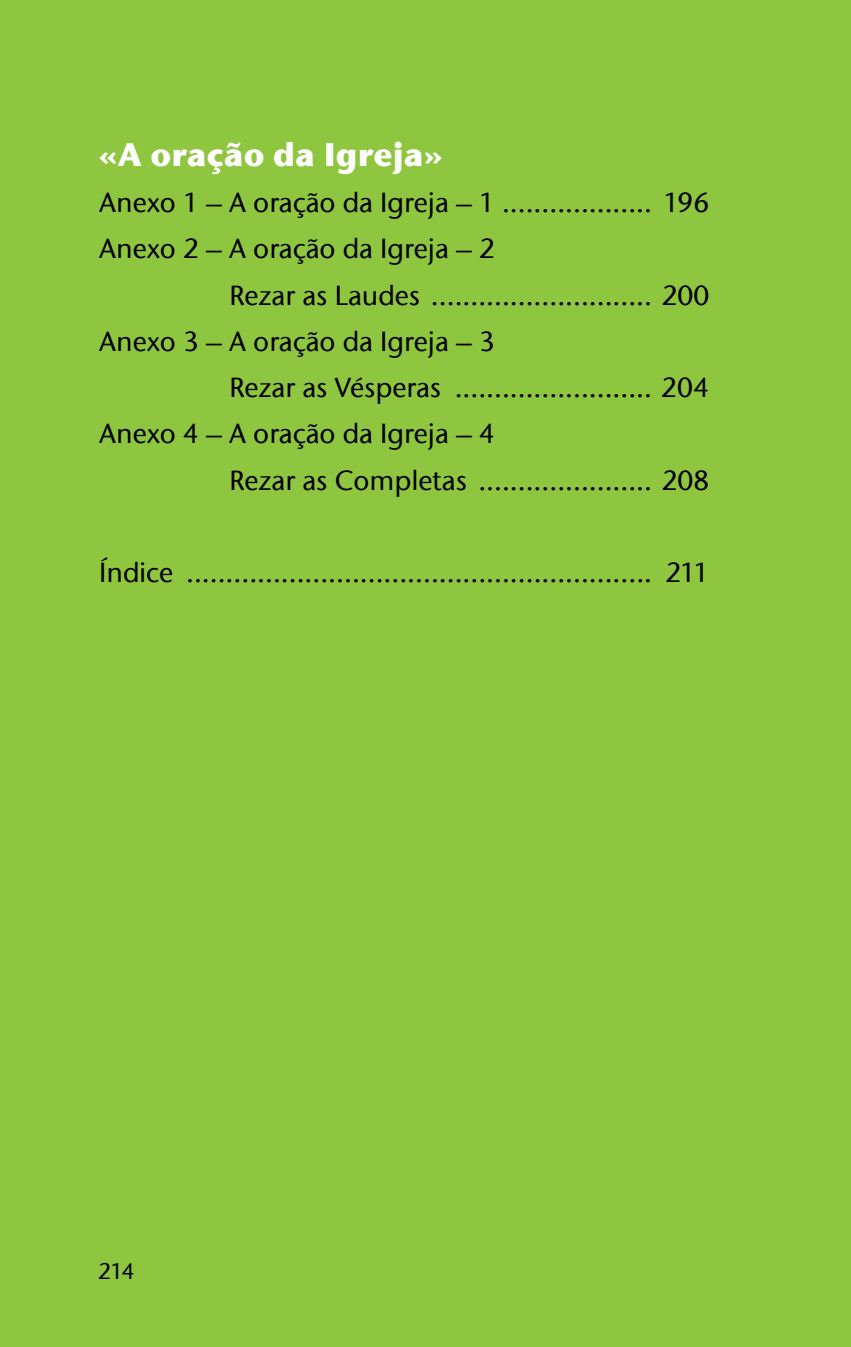
<style>
.page{position:relative;width:851px;height:1347px;background:#fff}
.page>*{position:absolute;margin:0;border:0;box-sizing:border-box;transform-origin:0 0}
.t1{font:700 32.5px "ITC Stone Sans Com";color:#fff}
.t2{font:500 27.5px "ITC Stone Sans Com";color:#000}
.t3{font:500 22.5px "ITC Stone Sans Com";color:#000}
</style>
<div class="page">
<div style="left:0;top:0;width:850px;height:1346px;background:#8ec640"></div>
<p class="t1" style="left:99px;top:133px;width:344px">«A oração da Igreja»</p>
<p class="t2" style="left:99px;top:186px;width:611px">Anexo 1 – A oração da Igreja – 1 ................... 196</p>
<p class="t2" style="left:99px;top:232px;width:397px">Anexo 2 – A oração da Igreja – 2</p>
<p class="t2" style="left:229px;top:278px;width:481px">Rezar as Laudes ............................ 200</p>
<p class="t2" style="left:99px;top:324px;width:397px">Anexo 3 – A oração da Igreja – 3</p>
<p class="t2" style="left:229px;top:371px;width:481px">Rezar as Vésperas ......................... 204</p>
<p class="t2" style="left:99px;top:417px;width:397px">Anexo 4 – A oração da Igreja – 4</p>
<p class="t2" style="left:229px;top:463px;width:481px">Rezar as Completas ...................... 208</p>
<p class="t2" style="left:99px;top:556px;width:611px">Índice ........................................................... 211</p>
<p class="t3" style="left:98px;top:1257px;width:38px">214</p>
</div>
